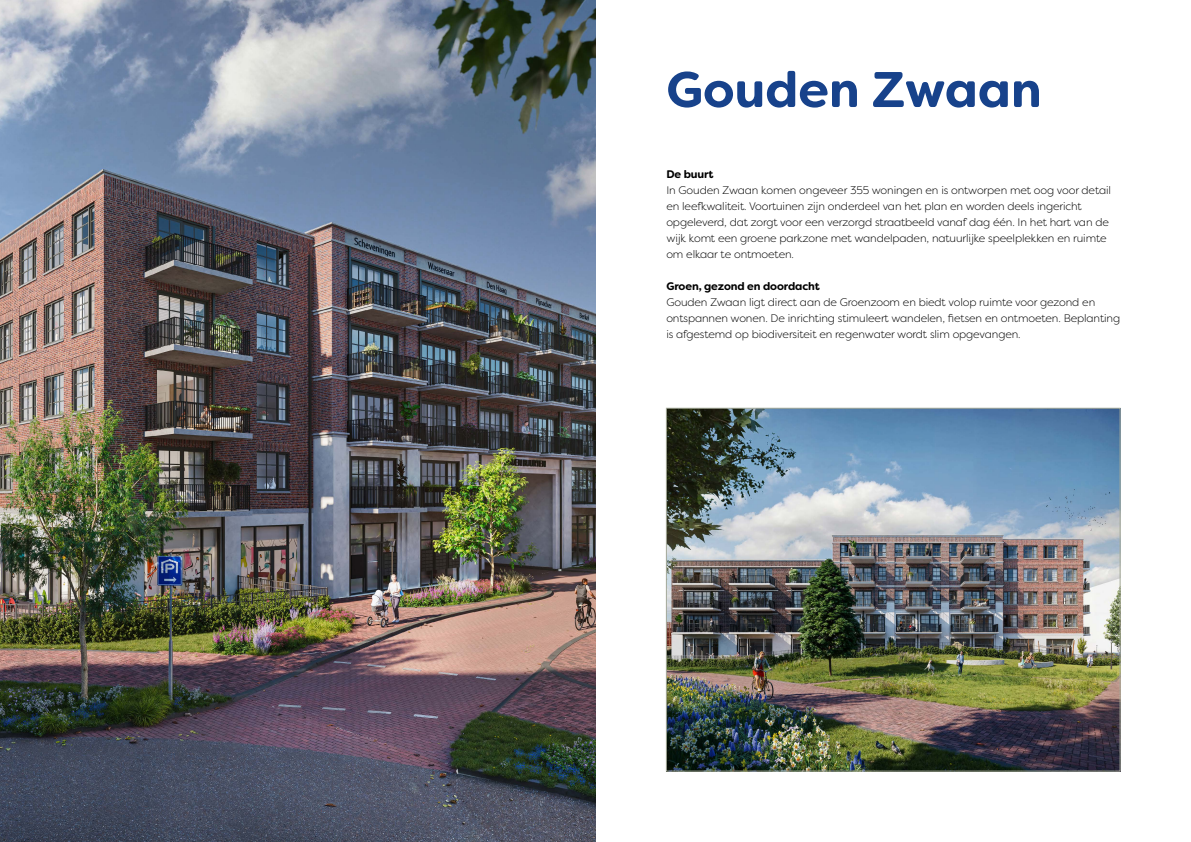
<style>
.page{position:relative;width:1191px;height:842px;background:#fff}
.page>*{position:absolute;margin:0;border:0;box-sizing:border-box;transform-origin:0 0}
.t1{font:700 50px "Filson Soft";color:#17428b}
.t2{font:300 11px/16px "Filson Soft";letter-spacing:-.01em;color:#000}
.t3{font:700 11px "Filson Soft";letter-spacing:-.01em;color:#000}
</style>
<div class="page">
<img style="left:0;top:0;width:595px;height:842px">
<img style="left:668px;top:410px;width:450px;height:360px">
<h1 class="t1" style="left:666px;top:57px;width:377px">Gouden Zwaan</h1>
<p class="t3" style="left:666px;top:167px;width:49px">De buurt</p>
<p class="t2" style="left:666px;top:182px;width:446px">In Gouden Zwaan komen ongeveer 355 woningen en is ontworpen met oog voor detail en leefkwaliteit. Voortuinen zijn onderdeel van het plan en worden deels ingericht opgeleverd, dat zorgt voor een verzorgd straatbeeld vanaf dag één. In het hart van de wijk komt een groene parkzone met wandelpaden, natuurlijke speelplekken en ruimte om elkaar te ontmoeten.</p>
<p class="t3" style="left:666px;top:279px;width:155px">Groen, gezond en doordacht</p>
<p class="t2" style="left:666px;top:294px;width:455px">Gouden Zwaan ligt direct aan de Groenzoom en biedt volop ruimte voor gezond en ontspannen wonen. De inrichting stimuleert wandelen, fietsen en ontmoeten. Beplanting is afgestemd op biodiversiteit en regenwater wordt slim opgevangen.</p>
</div>
